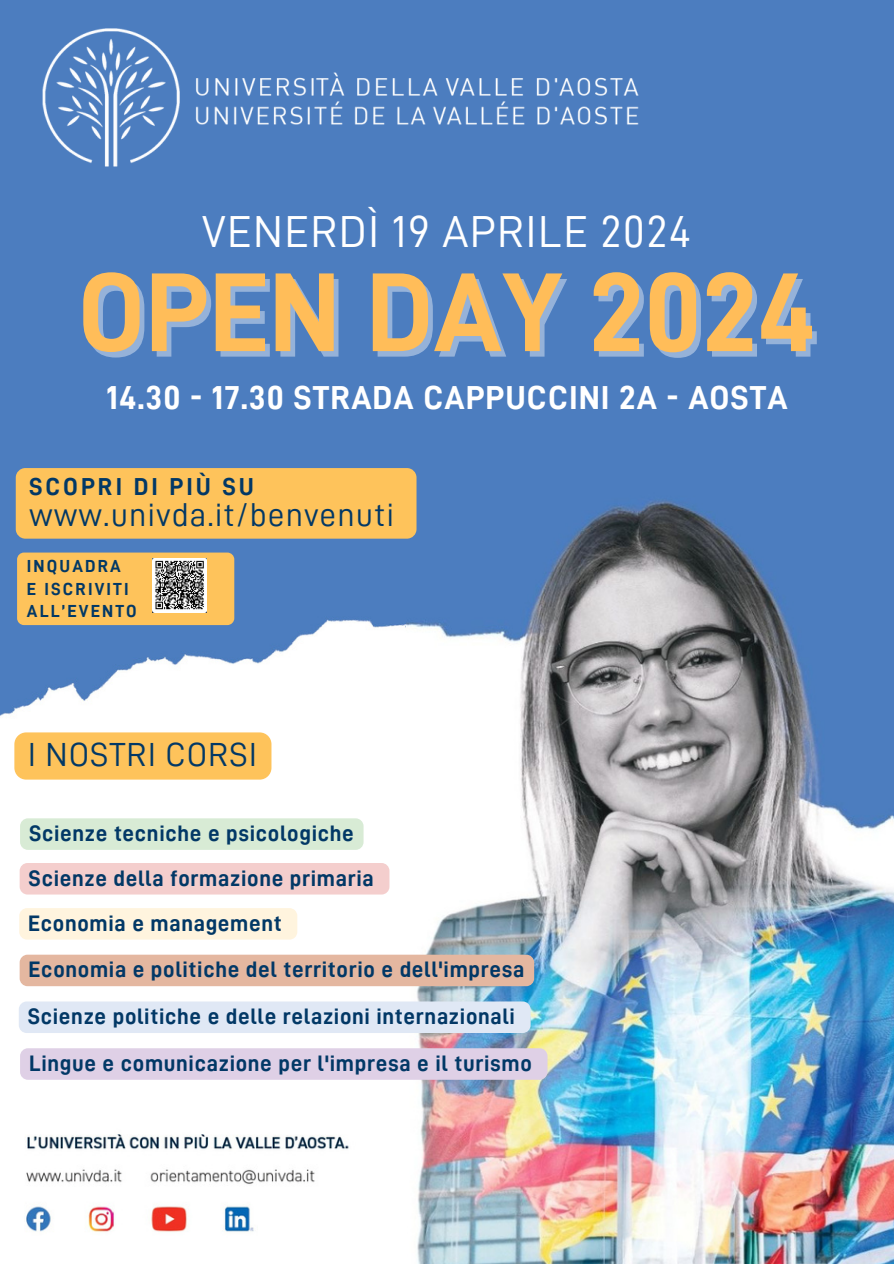
<style>
.page{position:relative;width:894px;height:1264px;background:#fff}
.page>*{position:absolute;margin:0;border:0;box-sizing:border-box;transform-origin:0 0}
.t1{font:112.5px "D DIN Bold";color:#ffbd59}
.t2{font:45px "D DIN";letter-spacing:.03em;color:#fff}
.t3{font:33.45px "D DIN";letter-spacing:.03em;color:#023866}
.t4{font:33.3px "D DIN Bold";letter-spacing:.03em;color:#fff}
.t5{font:33.3px "D DIN";letter-spacing:.03em;color:#023866}
.t6{font:24.6px "D DIN Bold";letter-spacing:.12em;color:#023866}
.t7{font:22.5px "D DIN Bold";letter-spacing:.03em;color:#023866}
.t8{font:17.55px "D DIN Bold";letter-spacing:.12em;color:#023866}
</style>
<div class="page">
<div style="left:0;top:0;width:893px;height:1263px;background:#4c7dbf"></div>
<img style="left:0;top:538px;width:406px;height:215px">
<img style="left:406px;top:468px;width:487px;height:795px">
<div style="left:0;top:419px;width:278px;height:189px;background:#4c7dbf"></div>
<div style="left:0;top:753px;width:406px;height:510px;background:#fff"></div>
<img style="left:26px;top:1134px;width:323px;height:98px">
<img style="left:42px;top:28px;width:597px;height:139px">
<div style="left:20px;top:818px;width:343px;height:31px;background:#d8ebd5;border-radius:8px"></div>
<div style="left:20px;top:863px;width:369px;height:31px;background:#f4cecd;border-radius:8px"></div>
<div style="left:19px;top:908px;width:278px;height:31px;background:#fff4de"></div>
<div style="left:19px;top:1001px;width:511px;height:31px;background:#e0e8f5;border-radius:8px"></div>
<div style="left:20px;top:1048px;width:527px;height:31px;background:#dfd0e6;border-radius:8px"></div>
<div style="left:20px;top:954px;width:514px;height:32px;background:#e4b7a0;border-radius:8px"></div>
<div style="left:14px;top:732px;width:257px;height:47px;background:#fec35b;border-radius:12px"></div>
<div style="left:16px;top:468px;width:400px;height:70px;background:#fec35b;border-radius:10px"></div>
<div style="left:17px;top:552px;width:217px;height:73px;background:#fec35b"></div>
<img style="left:153px;top:558px;width:54px;height:54px">
<p class="t2" style="left:202px;top:209px;width:490px">VENERDÌ 19 APRILE 2024</p>
<p class="t1" style="left:78px;top:257px;width:739px">OPEN DAY 2024</p>
<h6 class="t4" style="left:106px;top:381px;width:682px">14.30 - 17.30 STRADA CAPPUCCINI 2A - AOSTA</h6>
<p class="t6" style="left:29px;top:474px;width:226px">SCOPRI DI PIÙ SU</p>
<h3 class="t5" style="left:29px;top:498px;width:366px">www.univda.it/benvenuti</h3>
<h6 class="t8" style="left:27px;top:557px;width:95px">INQUADRA</h6>
<h6 class="t8" style="left:27px;top:580px;width:103px">E ISCRIVITI</h6>
<h6 class="t8" style="left:27px;top:602px;width:111px">ALL’EVENTO</h6>
<h6 class="t3" style="left:28px;top:738px;width:231px">I NOSTRI CORSI</h6>
<p class="t7" style="left:29px;top:822px;width:326px">Scienze tecniche e psicologiche</p>
<p class="t7" style="left:29px;top:866px;width:346px">Scienze della formazione primaria</p>
<p class="t7" style="left:28px;top:911px;width:255px">Economia e management</p>
<h6 class="t7" style="left:29px;top:958px;width:497px">Economia e politiche del territorio e dell'impresa</h6>
<p class="t7" style="left:28px;top:1005px;width:488px">Scienze politiche e delle relazioni internazionali</p>
<h4 class="t7" style="left:29px;top:1052px;width:504px">Lingue e comunicazione per l'impresa e il turismo</h4>
</div>
